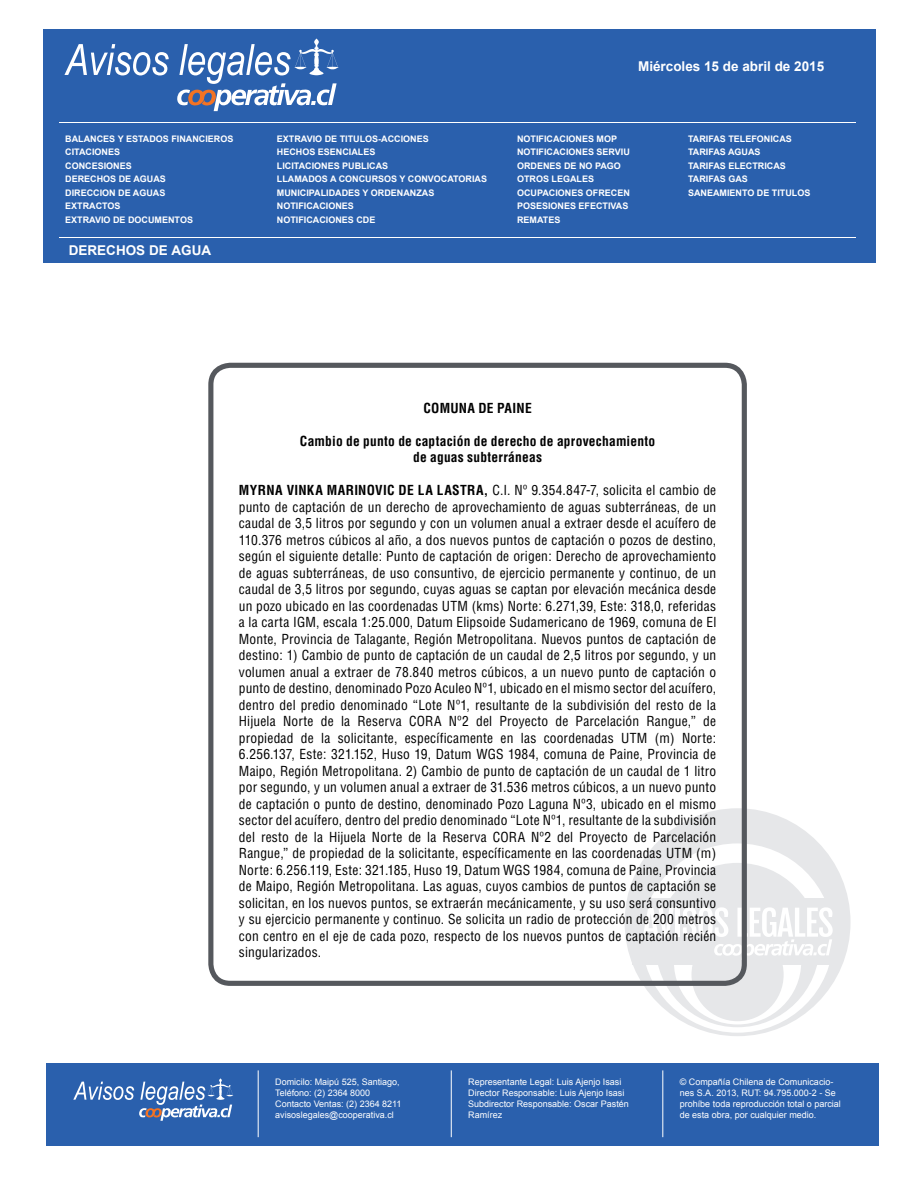
<style>
.page{position:relative;width:918px;height:1188px;background:#fff}
.page>*{position:absolute;margin:0;border:0;box-sizing:border-box;transform-origin:0 0}
.t1{font:condensed 13.5px/16.5px "Helvetica";letter-spacing:.015em;color:#000;text-align:justify}
.t2{font:700 condensed 13.5px/16.5px "Helvetica";letter-spacing:.015em;color:#000;text-align:center}
.t3{font:700 13.5px "Arial";color:#fff}
.t4{font:700 9px/13.5px "Arial";color:#fff}
.t5{font:9px/10.8px "Arial";color:#fff}
.s1{font-weight:700}
</style>
<div class="page">
<svg style="left:625px;top:808px;width:226px;height:228px"></svg>
<div style="left:642px;top:843px;width:191px;height:190px;background:#fff;border-radius:50%"></div>
<div style="left:656px;top:863px;width:164px;height:164px;background:#e6e7e9;border-radius:50%"></div>
<div style="left:674px;top:899px;width:127px;height:126px;background:#fff;border-radius:50%"></div>
<div style="left:691px;top:928px;width:93px;height:93px;background:#e6e7e9;border-radius:50%"></div>
<div style="left:632px;top:898px;width:209px;height:66px;background:#e6e7e9"></div>
<svg style="left:643px;top:908px;width:31px;height:29px"></svg>
<hr style="left:676px;top:908px;width:4px;height:29px;background:#fff">
<svg style="left:683px;top:907px;width:150px;height:49px"></svg>
<div style="left:208px;top:363px;width:539px;height:623px;border:5px solid #55585d;border-radius:19px"></div>
<div style="left:43px;top:29px;width:833px;height:234px;background:#2a60ad"></div>
<hr style="left:59px;top:122px;width:797px;height:1px;background:#fff">
<hr style="left:59px;top:237px;width:797px;height:1px;background:#fff">
<svg style="left:64px;top:44px;width:105px;height:31px"></svg>
<svg style="left:177px;top:38px;width:162px;height:73px"></svg>
<div style="left:46px;top:1063px;width:833px;height:82px;background:#2a60ad"></div>
<hr style="left:451px;top:1070px;width:1px;height:67px;background:#fff">
<hr style="left:662px;top:1070px;width:1px;height:67px;background:#fff">
<hr style="left:258px;top:1070px;width:1px;height:67px;background:#fff">
<svg style="left:73px;top:1078px;width:160px;height:43px"></svg>
<p class="t3" style="left:638px;top:57px;width:188px">Miércoles 15 de abril de 2015</p>
<p class="t4" style="left:65px;top:132px;width:170px">BALANCES Y ESTADOS FINANCIEROS<br>CITACIONES<br>CONCESIONES<br>DERECHOS DE AGUAS<br>DIRECCION DE AGUAS<br>EXTRACTOS<br>EXTRAVIO DE DOCUMENTOS</p>
<p class="t4" style="left:277px;top:132px;width:212px">EXTRAVIO DE TITULOS-ACCIONES<br>HECHOS ESENCIALES<br>LICITACIONES PUBLICAS<br>LLAMADOS A CONCURSOS Y CONVOCATORIAS<br>MUNICIPALIDADES Y ORDENANZAS<br>NOTIFICACIONES<br>NOTIFICACIONES CDE</p>
<p class="t4" style="left:517px;top:132px;width:114px">NOTIFICACIONES MOP<br>NOTIFICACIONES SERVIU<br>ORDENES DE NO PAGO<br>OTROS LEGALES<br>OCUPACIONES OFRECEN<br>POSESIONES EFECTIVAS<br>REMATES</p>
<p class="t4" style="left:688px;top:132px;width:124px">TARIFAS TELEFONICAS<br>TARIFAS AGUAS<br>TARIFAS ELECTRICAS<br>TARIFAS GAS<br>SANEAMIENTO DE TITULOS</p>
<p class="t3" style="left:69px;top:241px;width:144px">DERECHOS DE AGUA</p>
<p class="t2" style="left:423px;top:399px;width:110px">COMUNA DE PAINE</p>
<p class="t2" style="left:300px;top:432px;width:357px">Cambio de punto de captación de derecho de aprovechamiento de aguas subterráneas</p>
<p class="t1" style="left:239px;top:482px;width:479px"><span class="s1">MYRNA VINKA MARINOVIC DE LA LASTRA,</span> C.I. Nº 9.354.847-7, solicita el cambio de punto de captación de un derecho de aprovechamiento de aguas subterráneas, de un caudal de 3,5 litros por segundo y con un volumen anual a extraer desde el acuífero de 110.376 metros cúbicos al año, a dos nuevos puntos de captación o pozos de destino, según el siguiente detalle: Punto de captación de origen: Derecho de aprovechamiento de aguas subterráneas, de uso consuntivo, de ejercicio permanente y continuo, de un caudal de 3,5 litros por segundo, cuyas aguas se captan por elevación mecánica desde un pozo ubicado en las coordenadas UTM (kms) Norte: 6.271,39, Este: 318,0, referidas a la carta IGM, escala 1:25.000, Datum Elipsoide Sudamericano de 1969, comuna de El Monte, Provincia de Talagante, Región Metropolitana. Nuevos puntos de captación de destino: 1) Cambio de punto de captación de un caudal de 2,5 litros por segundo, y un volumen anual a extraer de 78.840 metros cúbicos, a un nuevo punto de captación o punto de destino, denominado Pozo Aculeo Nº1, ubicado en el mismo sector del acuífero, dentro del predio denominado “Lote Nº1, resultante de la subdivisión del resto de la Hijuela Norte de la Reserva CORA Nº2 del Proyecto de Parcelación Rangue,” de propiedad de la solicitante, específicamente en las coordenadas UTM (m) Norte:<br>6.256.137, Este: 321.152, Huso 19, Datum WGS 1984, comuna de Paine, Provincia de Maipo, Región Metropolitana. 2) Cambio de punto de captación de un caudal de 1 litro por segundo, y un volumen anual a extraer de 31.536 metros cúbicos, a un nuevo punto de captación o punto de destino, denominado Pozo Laguna Nº3, ubicado en el mismo sector del acuífero, dentro del predio denominado “Lote Nº1, resultante de la subdivisión del resto de la Hijuela Norte de la Reserva CORA Nº2 del Proyecto de Parcelación Rangue,” de propiedad de la solicitante, específicamente en las coordenadas UTM (m)<br>Norte: 6.256.119, Este: 321.185, Huso 19, Datum WGS 1984, comuna de Paine, Provincia de Maipo, Región Metropolitana. Las aguas, cuyos cambios de puntos de captación se solicitan, en los nuevos puntos, se extraerán mecánicamente, y su uso será consuntivo y su ejercicio permanente y continuo. Se solicita un radio de protección de 200 metros con centro en el eje de cada pozo, respecto de los nuevos puntos de captación recién singularizados.</p>
<p class="t5" style="left:275px;top:1077px;width:128px">Domicilo: Maipú 525, Santiago,<br>Teléfono: (2) 2364 8000<br>Contacto Ventas: (2) 2364 8211 avisoslegales@cooperativa.cl</p>
<p class="t5" style="left:468px;top:1077px;width:162px">Representante Legal: Luis Ajenjo Isasi<br>Director Responsable: Luis Ajenjo Isasi<br>Subdirector Responsable: Oscar Pastén<br>Ramírez</p>
<p class="t5" style="left:680px;top:1077px;width:163px">© Compañía Chilena de Comunicacio&shy;nes S.A. 2013, RUT: 94.795.000-2 - Se prohíbe toda reproducción total o parcial de esta obra, por cualquier medio.</p>
</div>
